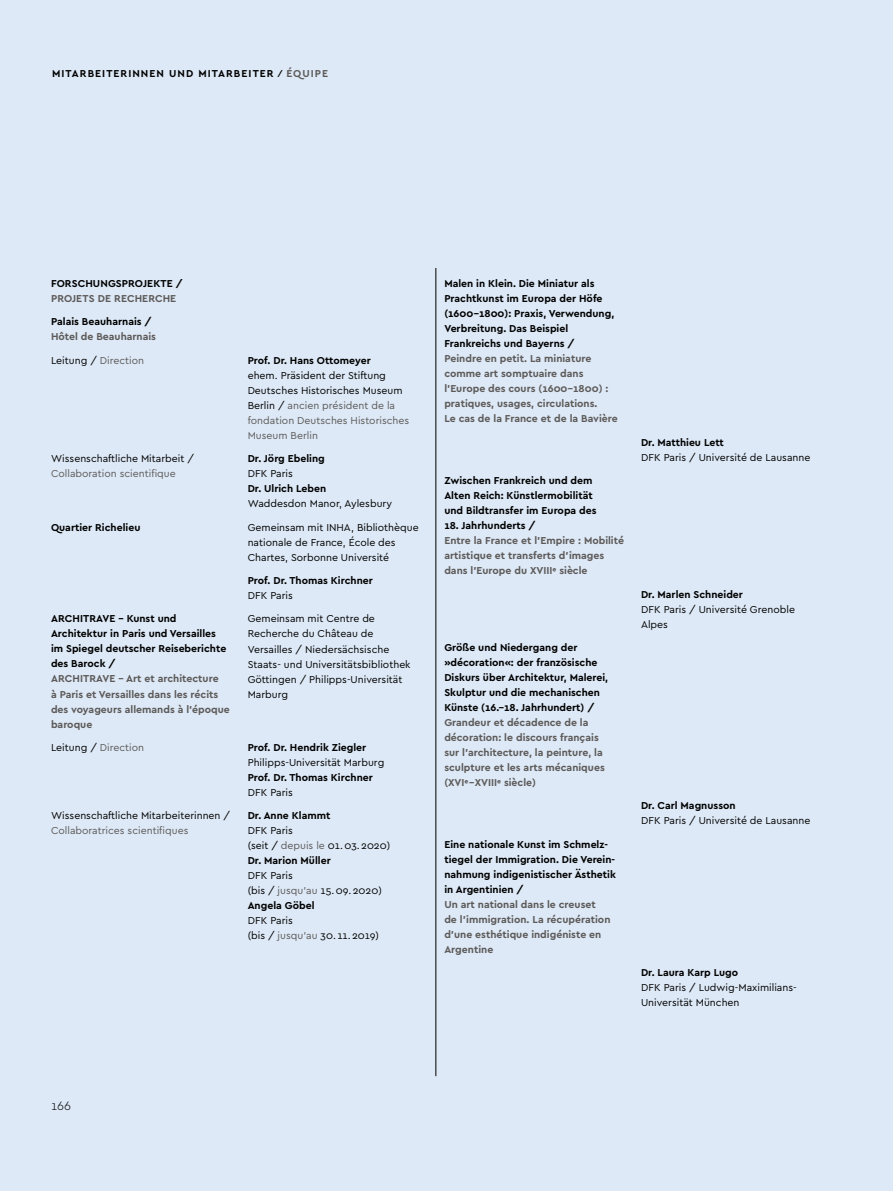
<style>
.page{position:relative;width:893px;height:1191px;background:#dde9f6}
.page>*{position:absolute;margin:0;border:0;box-sizing:border-box;transform-origin:0 0}
.t1{font:300 12.75px "Cera Pro";color:#000}
.t2{font:700 10.5px/15px "Cera Pro";color:#000}
.t3{font:10.5px/15px "Cera Pro";color:#000}
.t4{font:700 10.5px/15px "Cera Pro";color:#5d5a59}
.t5{font:10.5px/15px "Cera Pro";color:#5d5a59}
.t6{font:700 10.5px "Cera Pro";letter-spacing:.1em;color:#000}
.s1{color:#5d5a59}
.s2{color:#000}
.s3{font-weight:700}
</style>
<div class="page">
<hr style="left:436px;top:268px;width:1px;height:808px;background:#000">
<p class="t6" style="left:52px;top:66px;width:278px">MITARBEITERINNEN UND MITARBEITER ⁄ <span class="s1">ÉQUIPE</span></p>
<p class="t2" style="left:51px;top:276px;width:133px">FORSCHUNGSPROJEKTE /</p>
<p class="t4" style="left:51px;top:291px;width:127px">PROJETS DE RECHERCHE</p>
<p class="t2" style="left:51px;top:314px;width:102px">Palais Beauharnais /</p>
<p class="t4" style="left:51px;top:329px;width:107px">Hôtel de Beauharnais</p>
<p class="t5" style="left:51px;top:352px;width:95px"><span class="s2">Leitung /</span> Direction</p>
<p class="t2" style="left:248px;top:352px;width:125px">Prof. Dr. Hans Ottomeyer</p>
<p class="t5" style="left:248px;top:367px;width:163px"><span class="s2">ehem. Präsident der Stiftung<br>Deutsches Historisches Museum<br>Berlin /</span> ancien président de la fondation Deutsches Historisches<br>Museum Berlin</p>
<p class="t3" style="left:51px;top:451px;width:144px">Wissenschaftliche Mitarbeit /</p>
<p class="t5" style="left:51px;top:466px;width:126px">Collaboration scientifique</p>
<p class="t2" style="left:248px;top:451px;width:79px">Dr. Jörg Ebeling</p>
<p class="t3" style="left:248px;top:466px;width:47px">DFK Paris</p>
<p class="t2" style="left:248px;top:481px;width:80px">Dr. Ulrich Leben</p>
<p class="t3" style="left:248px;top:496px;width:146px">Waddesdon Manor, Aylesbury</p>
<p class="t2" style="left:51px;top:519px;width:91px">Quartier Richelieu</p>
<p class="t3" style="left:248px;top:519px;width:173px">Gemeinsam mit INHA, Bibliothèque nationale de France, École des<br>Chartes, Sorbonne Université</p>
<p class="t2" style="left:248px;top:572px;width:127px">Prof. Dr. Thomas Kirchner</p>
<p class="t3" style="left:248px;top:587px;width:47px">DFK Paris</p>
<p class="t2" style="left:51px;top:611px;width:177px">ARCHITRAVE - Kunst und<br>Architektur in Paris und Versailles im Spiegel deutscher Reiseberichte des Barock /</p>
<p class="t4" style="left:51px;top:671px;width:180px">ARCHITRAVE – Art et architecture<br>à Paris et Versailles dans les récits des voyageurs allemands à l’époque baroque</p>
<p class="t3" style="left:248px;top:611px;width:164px">Gemeinsam mit Centre de<br>Recherche du Château de<br>Versailles / Niedersächsische<br>Staats- und Universitätsbibliothek<br>Göttingen / Philipps-Universität<br>Marburg</p>
<p class="t5" style="left:51px;top:739px;width:95px"><span class="s2">Leitung /</span> Direction</p>
<p class="t2" style="left:248px;top:739px;width:120px">Prof. Dr. Hendrik Ziegler</p>
<p class="t3" style="left:248px;top:754px;width:138px">Philipps-Universität Marburg</p>
<p class="t2" style="left:248px;top:769px;width:127px">Prof. Dr. Thomas Kirchner</p>
<p class="t3" style="left:248px;top:784px;width:47px">DFK Paris</p>
<p class="t3" style="left:51px;top:808px;width:181px">Wissenschaftliche Mitarbeiterinnen /</p>
<p class="t5" style="left:51px;top:823px;width:139px">Collaboratrices scientifiques</p>
<p class="t2" style="left:248px;top:808px;width:84px">Dr. Anne Klammt</p>
<p class="t3" style="left:248px;top:823px;width:144px">DFK Paris<br>(seit / <span class="s1">depuis le</span> 01. 03. 2020)<br><span class="s3">Dr. Marion Müller</span></p>
<p class="t3" style="left:248px;top:868px;width:136px">DFK Paris<br>(bis / <span class="s1">jusqu’au</span> 15. 09. 2020)<br><span class="s3">Angela Göbel</span></p>
<p class="t3" style="left:248px;top:913px;width:133px">DFK Paris<br>(bis / <span class="s1">jusqu’au</span> 30. 11. 2019)</p>
<p class="t2" style="left:444px;top:276px;width:171px">Malen in Klein. Die Miniatur als<br>Prachtkunst im Europa der Höfe (1600–1800): Praxis, Verwendung,<br>Verbreitung. Das Beispiel<br>Frankreichs und Bayerns /</p>
<p class="t4" style="left:444px;top:351px;width:175px">Peindre en petit. La miniature comme art somptuaire dans l’Europe des cours (1600–1800) : pratiques, usages, circulations.<br>Le cas de la France et de la Bavière</p>
<p class="t2" style="left:444px;top:472px;width:154px">Zwischen Frankreich und dem<br>Alten Reich: Künstlermobilität und Bildtransfer im Europa des</p>
<p class="t2" style="left:444px;top:517px;width:93px">18. Jahrhunderts /</p>
<p class="t4" style="left:444px;top:532px;width:181px">Entre la France et l’Empire : Mobilité artistique et transferts d’images dans l’Europe du XVIIIe siècle</p>
<p class="t2" style="left:444px;top:639px;width:165px">Größe und Niedergang der »décoration«: der französische<br>Diskurs über Architektur, Malerei,<br>Skulptur und die mechanischen<br>Künste (16.–18. Jahrhundert) /</p>
<p class="t4" style="left:444px;top:714px;width:162px">Grandeur et décadence de la décoration: le discours français sur l’architecture, la peinture, la sculpture et les arts mécaniques (XVIe–XVIIIe siècle)</p>
<p class="t2" style="left:444px;top:836px;width:173px">Eine nationale Kunst im Schmelz&shy;tiegel der Immigration. Die Verein&shy;nahmung indigenistischer Ästhetik in Argentinien /</p>
<p class="t4" style="left:444px;top:896px;width:168px">Un art national dans le creuset de l’immigration. La récupération d’une esthétique indigéniste en<br>Argentine</p>
<p class="t2" style="left:641px;top:434px;width:84px">Dr. Matthieu Lett</p>
<p class="t3" style="left:641px;top:449px;width:171px">DFK Paris / Université de Lausanne</p>
<p class="t2" style="left:641px;top:586px;width:103px">Dr. Marlen Schneider</p>
<p class="t3" style="left:641px;top:601px;width:155px">DFK Paris / Université Grenoble<br>Alpes</p>
<p class="t2" style="left:641px;top:798px;width:96px">Dr. Carl Magnusson</p>
<p class="t3" style="left:641px;top:813px;width:171px">DFK Paris / Université de Lausanne</p>
<p class="t2" style="left:641px;top:964px;width:99px">Dr. Laura Karp Lugo</p>
<p class="t3" style="left:641px;top:979px;width:157px">DFK Paris / Ludwig-Maximilians-<br>Universität München</p>
<p class="t1" style="left:51px;top:1097px;width:22px">166</p>
</div>
